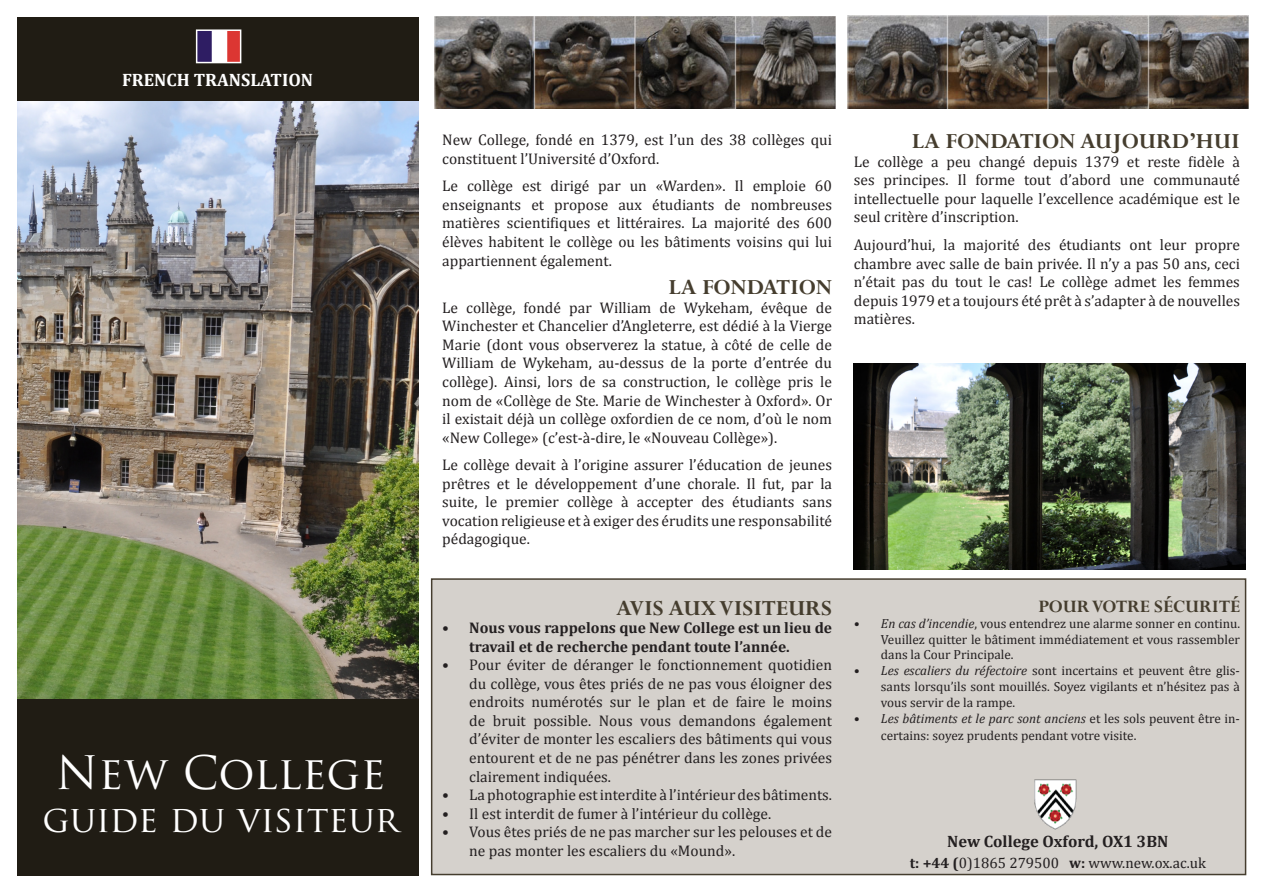
<style>
.page{position:relative;width:1263px;height:893px;background:#fff}
.page>*{position:absolute;margin:0;border:0;box-sizing:border-box;transform-origin:0 0}
.t1{font:45px "Trajan Pro";color:#fff}
.t2{font:36px "Trajan Pro";color:#fff}
.t3{font:700 24px "Perpetua";color:#453d2e}
.t4{font:700 19.5px "Perpetua";color:#453d2e}
.t5{font:700 18px "Cambria";color:#fff}
.t6{font:700 16.5px "Cambria";color:#231f20}
.t7{font:15.45px/18.6px "Cambria";color:#231f20;text-align:justify}
.t8{font:700 15.45px/18.6px "Cambria";color:#231f20}
.t9{font:15px "Cambria";color:#231f20}
.t10{font:13.2px/15.9px "Cambria";color:#231f20;text-align:justify}
.s1{font-style:italic}
.s2{font-weight:700}
</style>
<div class="page">
<div style="left:431px;top:578px;width:815px;height:297px;background:#d5d1cc;border:2px solid #453d2e"></div>
<div style="left:17px;top:17px;width:401px;height:859px;background:#201c14"></div>
<img style="left:1034px;top:779px;width:43px;height:50px">
<img style="left:848px;top:16px;width:401px;height:92px">
<img style="left:434px;top:17px;width:402px;height:91px">
<img style="left:17px;top:102px;width:401px;height:596px">
<img style="left:199px;top:32px;width:39px;height:28px">
<div style="left:196px;top:29px;width:45px;height:34px;border:2px solid #fff"></div>
<img style="left:854px;top:364px;width:392px;height:206px">
<p class="t5" style="left:122px;top:67px;width:193px">FRENCH TRANSLATION</p>
<p class="t1" style="left:56px;top:744px;width:331px">New College</p>
<p class="t2" style="left:43px;top:796px;width:358px">guide du visiteur</p>
<p class="t7" style="left:442px;top:131px;width:391px">New College, fondé en 1379, est l’un des 38 collèges qui constituent l’Université d’Oxford.</p>
<p class="t7" style="left:442px;top:177px;width:391px">Le collège est dirigé par un «Warden». Il emploie 60 enseignants et propose aux étudiants de nombreuses matières scientifiques et littéraires. La majorité des 600 élèves habitent le collège ou les bâtiments voisins qui lui appartiennent également.</p>
<p class="t3" style="left:668px;top:272px;width:165px">LA FONDATION</p>
<p class="t7" style="left:442px;top:298px;width:391px">Le collège, fondé par William de Wykeham, évêque de Winchester et Chancelier d’Angleterre, est dédié à la Vierge Marie (dont vous observerez la statue, à côté de celle de William de Wykeham, au-dessus de la porte d’entrée du collège). Ainsi, lors de sa construction, le collège pris le nom de «Collège de Ste. Marie de Winchester à Oxford». Or il existait déjà un collège oxfordien de ce nom, d’où le nom «New College» (c’est-à-dire, le «Nouveau Collège»).</p>
<p class="t7" style="left:442px;top:456px;width:391px">Le collège devait à l’origine assurer l’éducation de jeunes prêtres et le développement d’une chorale. Il fut, par la suite, le premier collège à accepter des étudiants sans vocation religieuse et à exiger des érudits une responsabilité pédagogique.</p>
<p class="t3" style="left:616px;top:593px;width:217px">AVIS AUX VISITEURS</p>
<p class="t8" style="left:469px;top:618px;width:364px;text-indent:-27px">• Nous vous rappelons que New College est un lieu de travail et de recherche pendant toute l’année.</p>
<p class="t7" style="left:469px;top:656px;width:364px;text-indent:-27px">• Pour éviter de déranger le fonctionnement quotidien du collège, vous êtes priés de ne pas vous éloigner des endroits numérotés sur le plan et de faire le moins de bruit possible. Nous vous demandons également d’éviter de monter les escaliers des bâtiments qui vous entourent et de ne pas pénétrer dans les zones privées clairement indiquées.</p>
<p class="t7" style="left:442px;top:785px;width:391px">• La photographie est interdite à l’intérieur des bâtiments.</p>
<p class="t7" style="left:442px;top:804px;width:330px">• Il est interdit de fumer à l’intérieur du collège.</p>
<p class="t7" style="left:469px;top:822px;width:364px;text-indent:-27px">• Vous êtes priés de ne pas marcher sur les pelouses et de ne pas monter les escaliers du «Mound».</p>
<p class="t3" style="left:912px;top:126px;width:330px">LA FONDATION AUJOURD’HUI</p>
<p class="t7" style="left:854px;top:152px;width:388px">Le collège a peu changé depuis 1379 et reste fidèle à ses principes. Il forme tout d’abord une communauté intellectuelle pour laquelle l’excellence académique est le seul critère d’inscription.</p>
<p class="t7" style="left:854px;top:235px;width:388px">Aujourd’hui, la majorité des étudiants ont leur propre chambre avec salle de bain privée. Il n’y a pas 50 ans, ceci n’était pas du tout le cas! Le collège admet les femmes depuis 1979 et a toujours été prêt à s’adapter à de nouvelles matières.</p>
<p class="t4" style="left:1038px;top:594px;width:203px">POUR VOTRE SÉCURITÉ</p>
<p class="t10" style="left:881px;top:615px;width:361px;text-indent:-27px"><span class="s1">• En cas d’incendie</span>, vous entendrez une alarme sonner en continu.<br>Veuillez quitter le bâtiment immédiatement et vous rassembler dans la Cour Principale.</p>
<p class="t10" style="left:881px;top:663px;width:361px;text-indent:-27px"><span class="s1">• Les escaliers du réfectoire</span> sont incertains et peuvent être glis&shy;sants lorsqu’ils sont mouillés. Soyez vigilants et n’hésitez pas à vous servir de la rampe.</p>
<p class="t10" style="left:881px;top:710px;width:361px;line-height:17.1px;text-indent:-27px"><span class="s1">• Les bâtiments et le parc sont anciens</span> et les sols peuvent être in&shy;certains: soyez prudents pendant votre visite.</p>
<p class="t6" style="left:947px;top:829px;width:223px">New College Oxford, OX1 3BN</p>
<p class="t9" style="left:910px;top:854px;width:298px"><span class="s2">t: +44 (</span>0)1865 279500 <span class="s2">w:</span> www.new.ox.ac.uk</p>
</div>
